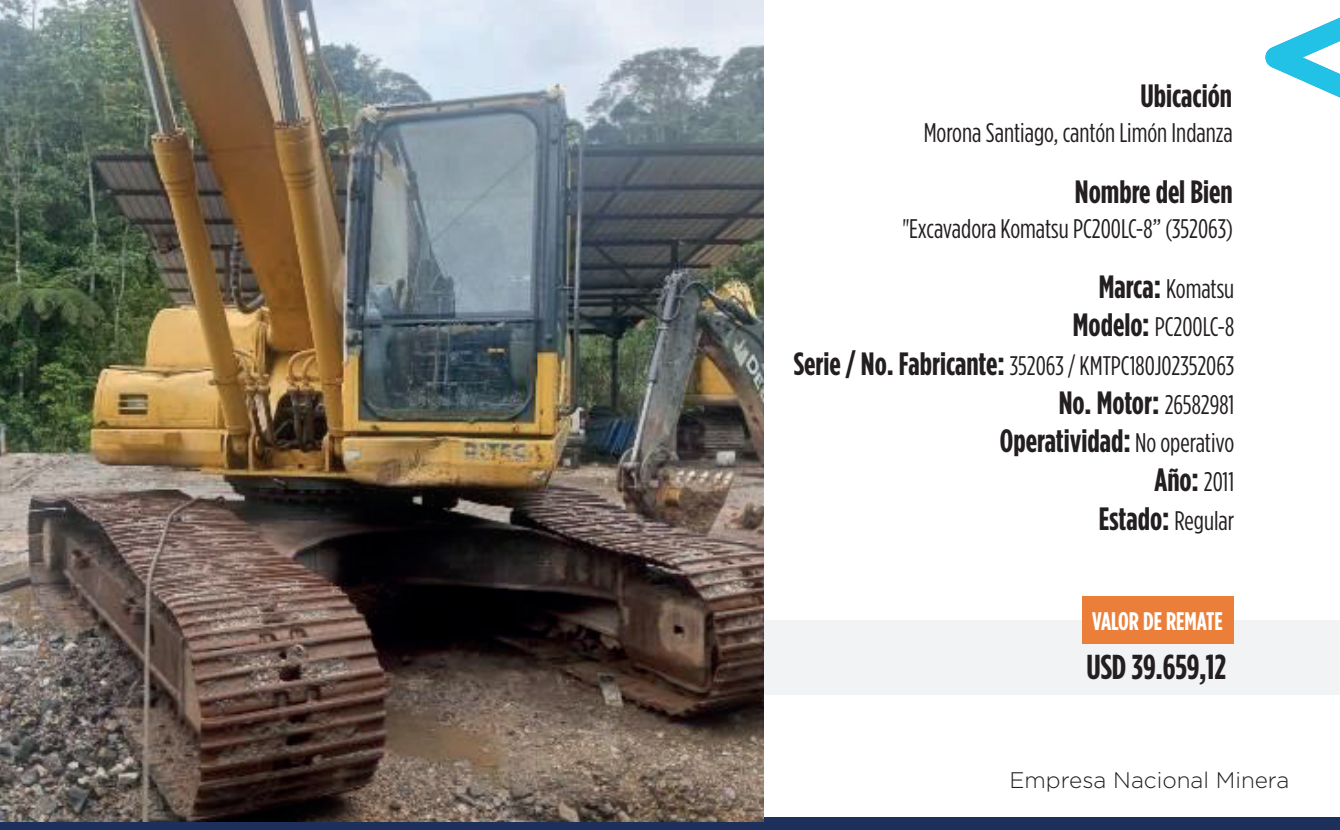
<style>
.page{position:relative;width:1340px;height:830px;background:#fff}
.page>*{position:absolute;margin:0;border:0;box-sizing:border-box;transform-origin:0 0}
.t1{font:700 34.65px "Gotham Cond";color:#231f20}
.t2{font:700 32.18px/38.7px "Gotham Cond";color:#231f20;text-align:right}
.t3{font:26.78px/38.7px "Gotham Cond";color:#231f20;text-align:right}
.t4{font:700 25.43px "Gotham Cond";color:#fff}
.t5{font:300 22.5px "Gotham";color:#231f20}
.s1{font-weight:700;font-size:32.18px}
.s2{font-weight:400;font-size:26.78px}
</style>
<div class="page">
<div style="left:504px;top:619px;width:835px;height:75px;background:#f2f3f4"></div>
<div style="left:1082px;top:596px;width:151px;height:47px;background:#eb7f39"></div>
<svg style="left:1265px;top:18px;width:74px;height:79px"></svg>
<div style="left:0;top:816px;width:1339px;height:13px;background:#1d305b"></div>
<img style="left:0;top:0;width:763px;height:820px">
<p class="t2" style="left:1140px;top:76px;width:93px">Ubicación</p>
<p class="t3" style="left:923px;top:113px;width:311px">Morona Santiago, cantón Limón Indanza</p>
<p class="t2" style="left:1074px;top:172px;width:159px">Nombre del Bien</p>
<p class="t3" style="left:902px;top:209px;width:332px">"Excavadora Komatsu PC200LC-8” (352063)</p>
<p class="t3" style="left:793px;top:268px;width:442px"><span class="s1">Marca:</span> Komatsu<br><span class="s1">Modelo:</span> PC200LC-8<br><span class="s1">Serie / No. Fabricante:</span> 352063 / KMTPC180J02352063</p>
<p class="t2" style="left:999px;top:383px;width:236px">No. Motor: <span class="s2">26582981<br></span>Operatividad: <span class="s2">No operativo<br></span>Año: <span class="s2">2011<br></span>Estado: <span class="s2">Regular</span></p>
<p class="t4" style="left:1092px;top:606px;width:132px">VALOR DE REMATE</p>
<p class="t1" style="left:1086px;top:646px;width:141px">USD 39.659,12</p>
<p class="t5" style="left:1009px;top:765px;width:281px">Empresa Nacional Minera</p>
</div>
